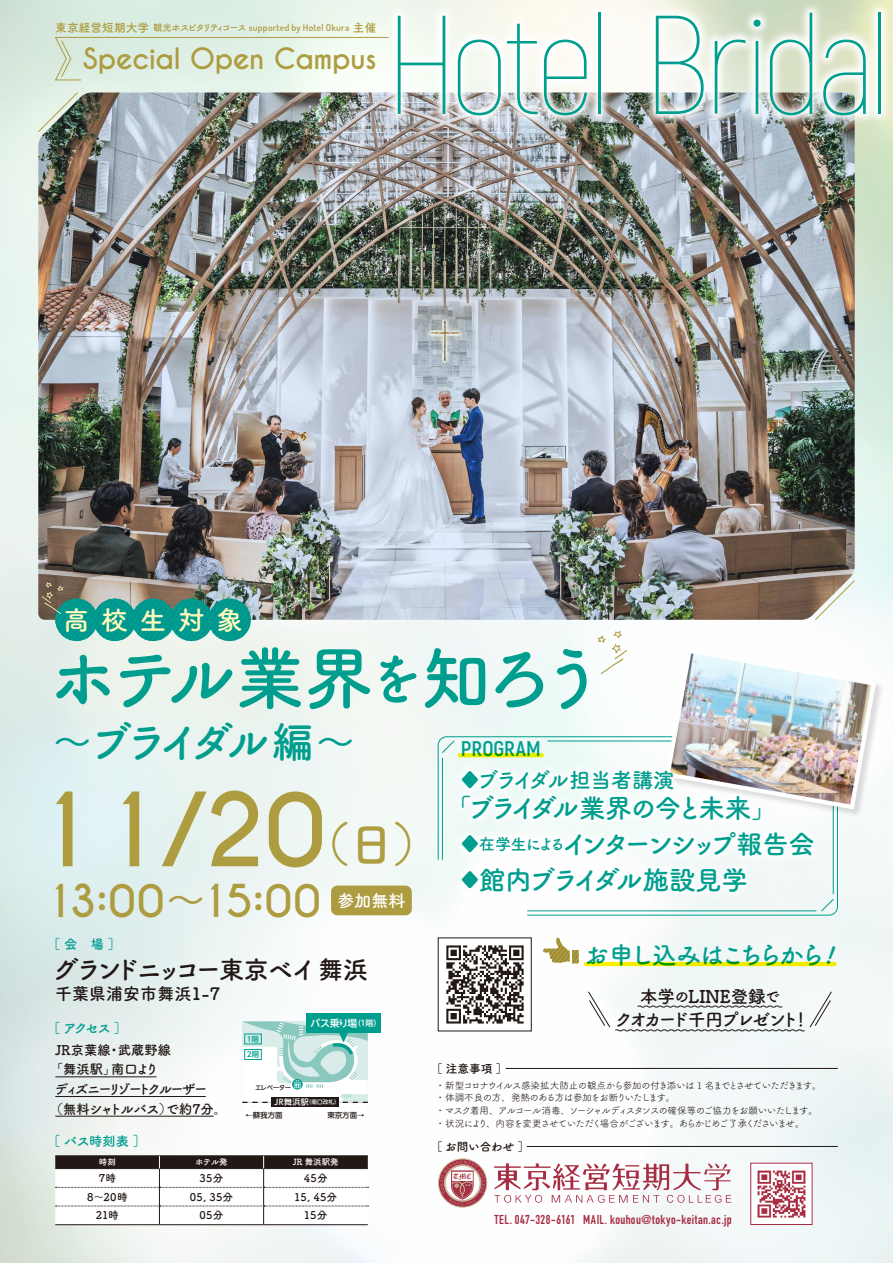
<style>
.page{position:relative;width:893px;height:1263px;background:#fff}
.page>*{position:absolute;margin:0;border:0;box-sizing:border-box;transform-origin:0 0}
.t1{font:100 140.25px "Akrobat";letter-spacing:-.05em;color:#009e8e}
.t2{font:700 95.7px "Caviar Dreams";color:#ae9c41}
.t3{font:700 69.15px "Tsuku B Rd Gothic";letter-spacing:-.105em;color:#009e8e}
.t4{font:700 47.85px "Tsuku B Rd Gothic";color:#ae9c41}
.t5{font:700 42.45px "Caviar Dreams";letter-spacing:-.025em;color:#ae9c41}
.t6{font:700 42.45px "Tsuku B Rd Gothic";letter-spacing:-.17em;color:#009e8e}
.t7{font:700 27.6px "Caviar Dreams";letter-spacing:-.02em;color:#ae9c41}
.t8{font:700 26.55px/36.2px "Tsuku B Rd Gothic";letter-spacing:-.16em;color:#009e8e}
.t9{font:700 26.55px "Tsuku B Rd Gothic";letter-spacing:-.07em;color:#009e8e}
.t10{font:700 26.55px "Tsuku B Rd Gothic";letter-spacing:.44em;color:#fffabc}
.t11{font:700 25.2px "Tsuku B Rd Gothic";letter-spacing:-.1em;color:#221815}
.t12{font:700 24.45px "Tsuku B Rd Gothic";letter-spacing:-.125em;color:#009e8e}
.t13{font:700 21.3px "Tsuku B Rd Gothic";letter-spacing:-.02em;color:#009e8e}
.t14{font:700 21.3px "Akrobat";color:#009e8e}
.t15{font:700 19.2px "Tsuku B Rd Gothic";color:#009e8e}
.t16{font:700 17.55px "Tsuku B Rd Gothic";letter-spacing:-.15em;color:#221815}
.t17{font:700 17.55px "Tsuku B Rd Gothic";color:#221815}
.t18{font:700 17.55px "Tsuku B Rd Gothic";letter-spacing:-.08em;color:#221815}
.t19{font:700 16.95px "Tsuku B Rd Gothic";color:#221815}
.t20{font:700 16.95px "Tsuku B Rd Gothic";color:#fff}
.t21{font:700 13.35px "Tsuku B Rd Gothic";letter-spacing:-.1em;color:#221815}
.t22{font:700 13.35px "Tsuku B Rd Gothic";letter-spacing:-.08em;color:#009e8e}
.t23{font:700 13.35px "Tsuku B Rd Gothic";letter-spacing:-.18em;color:#221815}
.t24{font:700 13.35px "Tsuku B Rd Gothic";letter-spacing:-.06em;color:#221815}
.t25{font:700 12.75px "DIN Condensed";letter-spacing:.03em;color:#a72d43}
.t26{font:700 11.7px "Tsuku B Rd Gothic";color:#221815}
.t27{font:700 11.7px "Tsuku B Rd Gothic";letter-spacing:.01em;color:#ae9c41}
.t28{font:700 10.65px "Tsuku B Rd Gothic";letter-spacing:.02em;color:#221815}
.t29{font:500 9.9px "UD Shin Go NT Pro";letter-spacing:-.075em;color:#fff}
.t30{font:9.6px "Tsuku B Rd Gothic";letter-spacing:-.1em;color:#221815}
.t31{font:9.6px "Tsuku B Rd Gothic";letter-spacing:-.08em;color:#221815}
.t32{font:9.6px "Tsuku B Rd Gothic";letter-spacing:-.13em;color:#221815}
.t33{font:9.6px "Tsuku B Rd Gothic";letter-spacing:-.065em;color:#221815}
.t34{font:600 9.3px "Dosis";letter-spacing:.03em;color:#ae9c41}
.t35{font:700 8.55px "Tsuku B Rd Gothic";color:#fff}
.t36{font:500 7.95px "UD Shin Go NT Pro";letter-spacing:.04em;color:#fff}
.t37{font:500 7.5px "UD Shin Go NT Pro";color:#221815}
.t38{font:500 7.5px/15.5px "UD Shin Go NT Pro";color:#009e8e}
.t39{font:500 6.45px "UD Shin Go NT Pro";letter-spacing:-.08em;color:#221815}
.t40{font:5.55px/12px "Helvetica Neue";color:#221815}
.t41{font:500 5.55px "UD Shin Go NT Pro";color:#fff}
.s1{font-family:"Tsuku B Rd Gothic";font-weight:700}
.s2{font-size:58.8px}
.s3{font-size:19.2px}
.s4{font-family:"Tsuku B Rd Gothic"}
.s5{font-size:14.85px}
</style>
<div class="page">
<img style="left:0;top:0;width:893px;height:1263px">
<img style="left:38px;top:92px;width:817px;height:528px">
<hr style="left:55px;top:1076px;width:102px;height:1px;background:#221815">
<hr style="left:55px;top:1096px;width:151px;height:1px;background:#221815">
<hr style="left:55px;top:1116px;width:159px;height:1px;background:#221815">
<hr style="left:55px;top:1155px;width:104px;height:1px;background:#221815">
<hr style="left:159px;top:1155px;width:105px;height:1px;background:#221815">
<hr style="left:264px;top:1155px;width:104px;height:1px;background:#221815">
<svg style="left:55px;top:1156px;width:314px;height:69px"></svg>
<svg style="left:387px;top:1px;width:505px;height:126px"></svg>
<svg style="left:55px;top:37px;width:334px;height:43px"></svg>
<div style="left:666px;top:649px;width:219px;height:169px;background:#fafcfc"></div>
<svg style="left:38px;top:92px;width:40px;height:40px"></svg>
<svg style="left:815px;top:580px;width:40px;height:40px"></svg>
<svg style="left:438px;top:631px;width:441px;height:284px"></svg>
<div style="left:331px;top:885px;width:81px;height:30px;background:#ae9c41;border-radius:6px"></div>
<svg style="left:42px;top:582px;width:209px;height:59px"></svg>
<img style="left:440px;top:940px;width:89px;height:89px">
<svg style="left:543px;top:937px;width:36px;height:1px"></svg>
<img style="left:543px;top:938px;width:36px;height:25px">
<svg style="left:588px;top:991px;width:244px;height:41px"></svg>
<div style="left:438px;top:1158px;width:49px;height:49px;border:1px solid #c9bc9c;border-radius:50%"></div>
<svg style="left:440px;top:1160px;width:45px;height:45px"></svg>
<svg style="left:494px;top:1163px;width:237px;height:40px"></svg>
<hr style="left:527px;top:1146px;width:311px;height:1px;background:#221815">
<hr style="left:506px;top:1068px;width:332px;height:1px;background:#221815">
<svg style="left:242px;top:1021px;width:126px;height:94px"></svg>
<div style="left:306px;top:1013px;width:75px;height:20px;background:#009e8e"></div>
<img style="left:752px;top:1165px;width:58px;height:58px">
<div style="left:750px;top:1163px;width:62px;height:62px;border:1px solid #a72d43"></div>
<hr style="left:586px;top:962px;width:248px;height:4px;background:#f2ea00">
<svg style="left:460px;top:753px;width:82px;height:4px"></svg>
<svg style="left:826px;top:945px;width:10px;height:19px"></svg>
<p class="t27" style="left:55px;top:18px;width:96px">東京経営短期大学</p>
<p class="t27" style="left:353px;top:18px;width:25px">主催</p>
<p class="t34" style="left:153px;top:21px;width:198px"><span class="s1">観光ホスピタリティコース</span> supported by Hotel Okura</p>
<h3 class="t7" style="left:83px;top:42px;width:295px">Special Open Campus</h3>
<h1 class="t1" style="left:386px;top:-16px;width:507px">Hotel Bridal</h1>
<h3 class="t10" style="left:63px;top:599px;width:181px">高校生対象</h3>
<h3 class="t3" style="left:49px;top:624px;width:559px">ホテル業界<span class="s2">を</span>知ろう</h3>
<h3 class="t6" style="left:51px;top:709px;width:298px">～ブライダル編 ~</h3>
<h3 class="t13" style="left:460px;top:763px;width:216px"><span class="s3">♦</span>ブライダル担当者講演</h3>
<h3 class="t8" style="left:479px;top:788px;width:337px;text-indent:-35px">「ブライダル業界の今と未来「<br><sup>在学生による</sup>インターンシップ報告会</h3>
<h3 class="t14" style="left:461px;top:735px;width:81px">PROGRAM</h3>
<h2 class="t2" style="left:31px;top:772px;width:296px">11/20</h2>
<h3 class="t4" style="left:302px;top:807px;width:139px">（日(</h3>
<h3 class="t15" style="left:460px;top:829px;width:21px">♦</h3>
<h3 class="t9" style="left:479px;top:859px;width:270px">館内ブライダル施設見学</h3>
<h3 class="t15" style="left:460px;top:865px;width:21px">♦</h3>
<h3 class="t5" style="left:45px;top:875px;width:277px">13:00<span class="s4">～</span>15:00</h3>
<h3 class="t20" style="left:337px;top:887px;width:70px">参加無料</h3>
<h3 class="t22" style="left:47px;top:934px;width:76px">［会　場 [</h3>
<h3 class="t11" style="left:54px;top:950px;width:316px">グランドニッコー東京ベイ舞浜</h3>
<h3 class="t19" style="left:55px;top:981px;width:166px">千葉県浦安市舞浜1-7</h3>
<h3 class="t22" style="left:47px;top:1017px;width:81px">［アクセス [</h3>
<p class="t29" style="left:311px;top:1015px;width:48px">バス乗り場</p>
<p class="t36" style="left:353px;top:1017px;width:30px">（1階(</p>
<p class="t38" style="left:247px;top:1031px;width:14px">1階<br>2階</p>
<h3 class="t21" style="left:55px;top:1039px;width:57px">JR京葉線</h3>
<h3 class="t21" style="left:118px;top:1039px;width:55px">武蔵野線</h3>
<h3 class="t21" style="left:108px;top:1039px;width:15px">・</h3>
<h3 class="t21" style="left:50px;top:1059px;width:68px">「舞浜駅」</h3>
<h3 class="t23" style="left:55px;top:1078px;width:154px">ディズニーリゾートクルーザー</h3>
<h3 class="t21" style="left:166px;top:1098px;width:63px">で約7分。</h3>
<h3 class="t21" style="left:111px;top:1059px;width:49px">南口より</h3>
<h3 class="t24" style="left:50px;top:1098px;width:123px">（無料シャトルバス）</h3>
<p class="t39" style="left:255px;top:1082px;width:37px">エレベーター</p>
<p class="t36" style="left:274px;top:1096px;width:36px">JR舞浜駅</p>
<p class="t41" style="left:306px;top:1098px;width:36px">（南口改札(</p>
<p class="t37" style="left:245px;top:1109px;width:39px">←蘇我方面</p>
<p class="t37" style="left:327px;top:1109px;width:39px">東京方面→</p>
<h3 class="t22" style="left:47px;top:1130px;width:100px">［バス時刻表 [</h3>
<p class="t35" style="left:99px;top:1155px;width:19px">時刻</p>
<p class="t35" style="left:195px;top:1155px;width:34px">ホテル発</p>
<p class="t35" style="left:293px;top:1155px;width:48px">JR 舞浜駅発</p>
<p class="t28" style="left:99px;top:1170px;width:19px">7時</p>
<p class="t28" style="left:200px;top:1170px;width:25px">35分</p>
<p class="t28" style="left:304px;top:1170px;width:25px">45分</p>
<p class="t28" style="left:87px;top:1188px;width:42px">8〜20時</p>
<p class="t28" style="left:190px;top:1188px;width:45px">05, 35分</p>
<p class="t28" style="left:294px;top:1188px;width:45px">15, 45分</p>
<p class="t28" style="left:96px;top:1207px;width:25px">21時</p>
<p class="t28" style="left:200px;top:1207px;width:25px">05分</p>
<p class="t28" style="left:304px;top:1207px;width:25px">15分</p>
<h3 class="t12" style="left:585px;top:936px;width:242px">お申し込みはこちらから</h3>
<h3 class="t17" style="left:640px;top:982px;width:141px">本学<span class="s5">の</span>LINE登録<span class="s5">で</span></h3>
<h3 class="t18" style="left:792px;top:1006px;width:19px">!</h3>
<p class="t40" style="left:693px;top:999px;width:44px">C40 M95 Y70 K0<br>C25 M25 Y40 K0</p>
<h3 class="t16" style="left:616px;top:1006px;width:185px">クオカード千円プレゼント</h3>
<p class="t26" style="left:431px;top:1060px;width:78px">［注意事項 [</p>
<p class="t31" style="left:435px;top:1078px;width:388px">・新型コロナウイルス感染拡大防止の観点から参加の付き添いは 1 名までとさせていただきます。</p>
<p class="t33" style="left:435px;top:1090px;width:242px">・体調不良の方、発熱のある方は参加をお断りいたします。</p>
<p class="t30" style="left:435px;top:1103px;width:384px">・マスク着用、アルコール消毒、ソーシャルディスタンスの確保等のご協力をお願いいたします。</p>
<p class="t32" style="left:486px;top:1116px;width:320px">、内容を変更させていただく場合がございます。あらかじめご了承くださいませ。</p>
<p class="t30" style="left:435px;top:1116px;width:54px">・状況により</p>
<p class="t26" style="left:431px;top:1137px;width:100px">［お問い合わせ [</p>
<h3 class="t25" style="left:494px;top:1211px;width:82px">TEL. 047-328-6161</h3>
<h3 class="t25" style="left:583px;top:1211px;width:150px">MAIL. kouhou@tokyo-keitan.ac j p.</h3>
</div>
